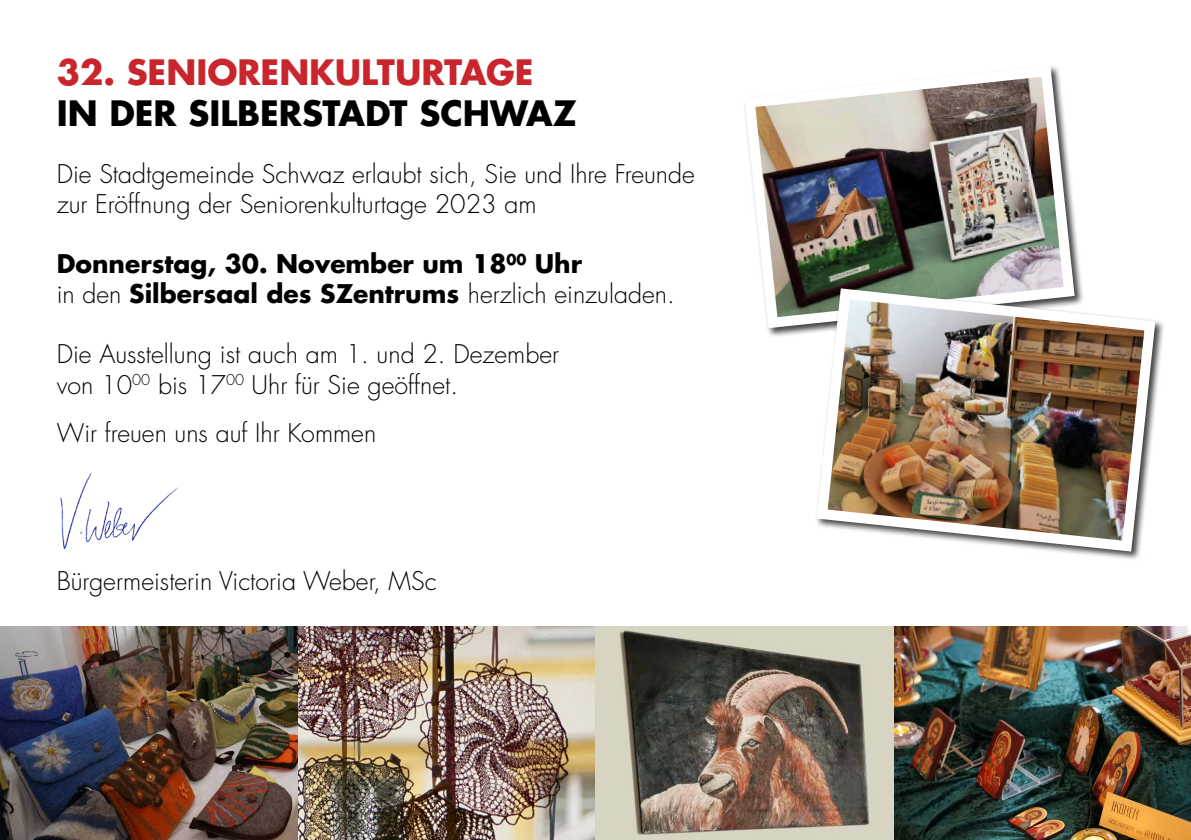
<style>
.page{position:relative;width:1191px;height:840px;background:#fff}
.page>*{position:absolute;margin:0;border:0;box-sizing:border-box;transform-origin:0 0}
.t1{font:700 34px "Futura LT Pro";color:#000}
.t2{font:700 34px "Futura LT Pro";color:#c9252c}
.t3{font:300 25px/30px "Futura LT Pro";color:#000}
.t4{font:700 25px/30px "Futura LT Pro";color:#000}
.s1{font-weight:300}
</style>
<div class="page">
<img style="left:60px;top:472px;width:118px;height:78px">
<img style="left:298px;top:626px;width:297px;height:213px">
<img style="left:893px;top:626px;width:298px;height:213px">
<img style="left:595px;top:626px;width:298px;height:213px">
<img style="left:744px;top:66px;width:336px;height:267px">
<img style="left:811px;top:283px;width:349px;height:273px">
<img style="left:0;top:626px;width:298px;height:213px">
<h1 class="t2" style="left:57px;top:46px;width:478px">32. SENIORENKULTURTAGE</h1>
<h1 class="t1" style="left:57px;top:87px;width:521px">IN DER SILBERSTADT SCHWAZ</h1>
<p class="t3" style="left:57px;top:159px;width:639px">Die Stadtgemeinde Schwaz erlaubt sich, Sie und Ihre Freunde zur Eröffnung der Seniorenkulturtage 2023 am</p>
<p class="t4" style="left:57px;top:248px;width:619px">Donnerstag, 30. November um 18<sup>00</sup> Uhr<br><span class="s1">in den</span> Silbersaal des SZentrums <span class="s1">herzlich einzuladen.</span></p>
<p class="t3" style="left:57px;top:339px;width:504px">Die Ausstellung ist auch am 1. und 2. Dezember von 10<sup>00</sup> bis 17<sup>00</sup> Uhr für Sie geöffnet.</p>
<p class="t3" style="left:57px;top:418px;width:321px">Wir freuen uns auf Ihr Kommen</p>
<p class="t3" style="left:57px;top:565px;width:381px">Bürgermeisterin Victoria Weber, MSc</p>
</div>
